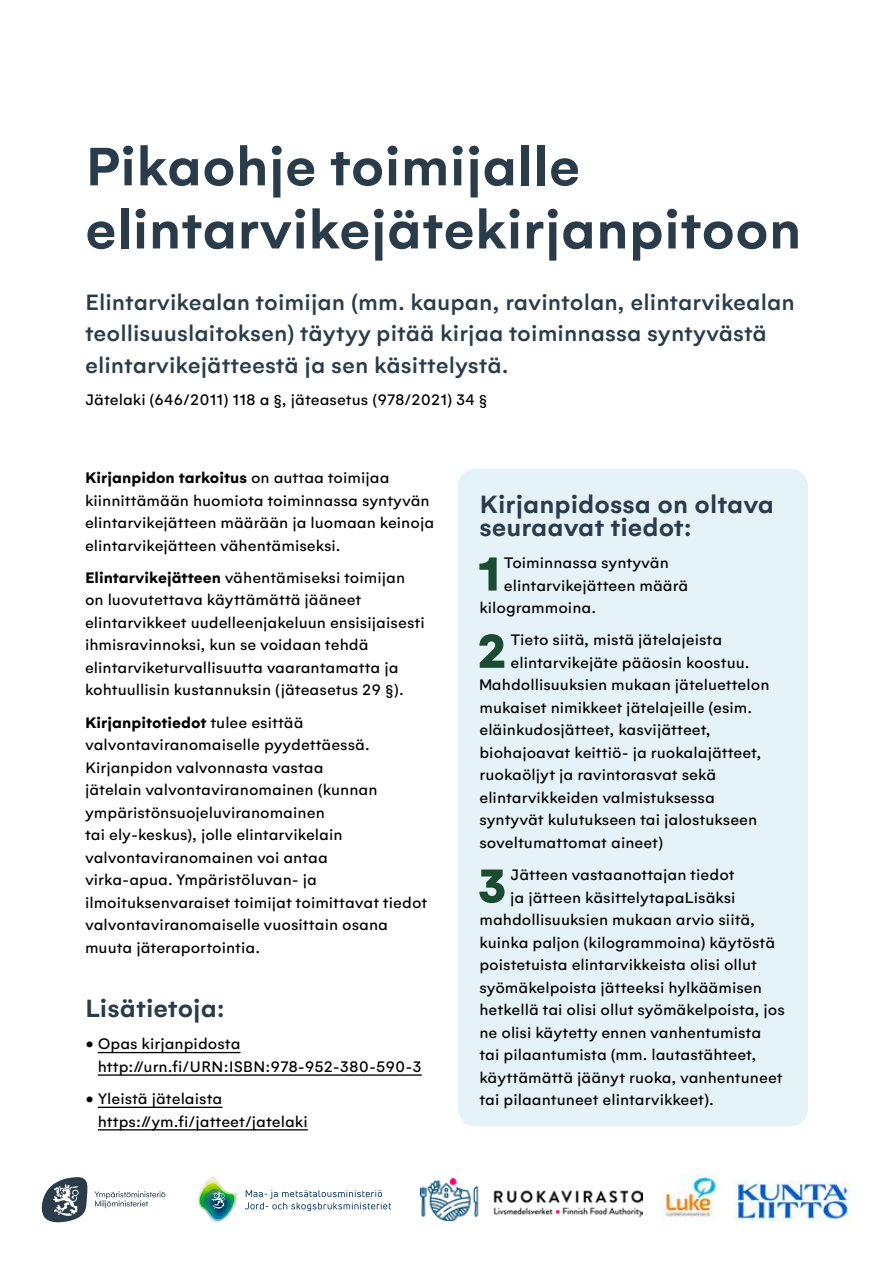
<style>
.page{position:relative;width:893px;height:1263px;background:#fff}
.page>*{position:absolute;margin:0;border:0;box-sizing:border-box;transform-origin:0 0}
.t1{font:600 58.5px/63.2px "Gelion";color:#2a3b49}
.t2{font:900 51.6px "Gelion";color:#1b4b30}
.t3{font:600 27px/22.5px "Gelion";color:#2a3b49}
.t4{font:500 24px/31.5px "Gelion";color:#2a3b49}
.t5{font:16.5px/22.5px "Gelion";color:#000}
.s1{font-weight:700}
</style>
<div class="page">
<div style="left:458px;top:469px;width:350px;height:657px;background:#e5f2f7;border-radius:17px"></div>
<svg style="left:95px;top:1191px;width:70px;height:17px"></svg>
<svg style="left:41px;top:1177px;width:46px;height:45px"></svg>
<svg style="left:198px;top:1177px;width:193px;height:46px"></svg>
<img style="left:662px;top:1174px;width:56px;height:44px">
<img style="left:420px;top:1179px;width:223px;height:42px">
<img style="left:734px;top:1181px;width:116px;height:39px">
<hr style="left:98px;top:1052px;width:143px;height:1px;background:#000">
<hr style="left:98px;top:1074px;width:324px;height:2px;background:#000">
<hr style="left:98px;top:1107px;width:124px;height:1px;background:#000">
<hr style="left:98px;top:1129px;width:210px;height:1px;background:#000">
<h1 class="t1" style="left:85px;top:136px;width:718px">Pikaohje toimijalle elintarvikejätekirjanpitoon</h1>
<h3 class="t4" style="left:85px;top:287px;width:711px">Elintarvikealan toimijan (mm. kaupan, ravintolan, elintarvikealan teollisuuslaitoksen) täytyy pitää kirjaa toiminnassa syntyvästä elintarvikejätteestä ja sen käsittelystä.</h3>
<p class="t5" style="left:85px;top:389px;width:404px">Jätelaki (646/2011) 118 a §, jäteasetus (978/2021) 34 §</p>
<p class="t5" style="left:85px;top:467px;width:351px"><span class="s1">Kirjanpidon tarkoitus</span> on auttaa toimijaa kiinnittämään huomiota toiminnassa syntyvän elintarvikejätteen määrään ja luomaan keinoja elintarvikejätteen vähentämiseksi.</p>
<p class="t5" style="left:85px;top:566px;width:341px"><span class="s1">Elintarvikejätteen</span> vähentämiseksi toimijan on luovutettava käyttämättä jääneet elintarvikkeet uudelleenjakeluun ensisijaisesti ihmisravinnoksi, kun se voidaan tehdä elintarviketurvallisuutta vaarantamatta ja kohtuullisin kustannuksin (jäteasetus 29 §).</p>
<p class="t5" style="left:85px;top:711px;width:344px"><span class="s1">Kirjanpitotiedot</span> tulee esittää valvontaviranomaiselle pyydettäessä.<br>Kirjanpidon valvonnasta vastaa<br>jätelain valvontaviranomainen (kunnan ympäristönsuojeluviranomainen<br>tai ely-keskus), jolle elintarvikelain valvontaviranomainen voi antaa<br>virka-apua. Ympäristöluvan- ja ilmoituksenvaraiset toimijat toimittavat tiedot valvontaviranomaiselle vuosittain osana muuta jäteraportointia.</p>
<h3 class="t3" style="left:85px;top:998px;width:141px">Lisätietoja:</h3>
<p class="t5" style="left:98px;top:1033px;width:325px;text-indent:-13px">• Opas kirjanpidosta http://urn.fi/URN:ISBN:978-952-380-590-3</p>
<p class="t5" style="left:98px;top:1088px;width:211px;text-indent:-13px">• Yleistä jätelaista https://ym.fi/jatteet/jatelaki</p>
<h3 class="t3" style="left:479px;top:494px;width:296px">Kirjanpidossa on oltava seuraavat tiedot:</h3>
<h2 class="t2" style="left:478px;top:542px;width:25px">1</h2>
<p class="t5" style="left:504px;top:552px;width:166px">Toiminnassa syntyvän</p>
<p class="t5" style="left:504px;top:574px;width:186px">elintarvikejätteen määrä</p>
<p class="t5" style="left:479px;top:597px;width:118px">kilogrammoina.</p>
<h2 class="t2" style="left:477px;top:620px;width:32px">2</h2>
<p class="t5" style="left:510px;top:629px;width:213px">Tieto siitä, mistä jätelajeista</p>
<p class="t5" style="left:510px;top:651px;width:241px">elintarvikejäte pääosin koostuu.</p>
<p class="t5" style="left:479px;top:674px;width:292px">Mahdollisuuksien mukaan jäteluettelon</p>
<p class="t5" style="left:479px;top:696px;width:274px">mukaiset nimikkeet jätelajeille (esim.</p>
<p class="t5" style="left:479px;top:719px;width:233px">eläinkudosjätteet, kasvijätteet,</p>
<p class="t5" style="left:479px;top:741px;width:284px">biohajoavat keittiö- ja ruokalajätteet,</p>
<p class="t5" style="left:479px;top:764px;width:238px">ruokaöljyt ja ravintorasvat sekä</p>
<p class="t5" style="left:479px;top:787px;width:237px">elintarvikkeiden valmistuksessa</p>
<p class="t5" style="left:479px;top:809px;width:279px">syntyvät kulutukseen tai jalostukseen</p>
<p class="t5" style="left:479px;top:832px;width:185px">soveltumattomat aineet)</p>
<h2 class="t2" style="left:478px;top:854px;width:31px">3</h2>
<p class="t5" style="left:510px;top:864px;width:226px">Jätteen vastaanottajan tiedot</p>
<p class="t5" style="left:510px;top:886px;width:227px">ja jätteen käsittelytapaLisäksi</p>
<p class="t5" style="left:479px;top:909px;width:277px">mahdollisuuksien mukaan arvio siitä,</p>
<p class="t5" style="left:479px;top:931px;width:297px">kuinka paljon (kilogrammoina) käytöstä</p>
<p class="t5" style="left:479px;top:954px;width:279px">poistetuista elintarvikkeista olisi ollut</p>
<p class="t5" style="left:479px;top:976px;width:284px">syömäkelpoista jätteeksi hylkäämisen</p>
<p class="t5" style="left:479px;top:999px;width:307px">hetkellä tai olisi ollut syömäkelpoista, jos</p>
<p class="t5" style="left:479px;top:1021px;width:283px">ne olisi käytetty ennen vanhentumista</p>
<p class="t5" style="left:479px;top:1044px;width:278px">tai pilaantumista (mm. lautastähteet,</p>
<p class="t5" style="left:479px;top:1066px;width:305px">käyttämättä jäänyt ruoka, vanhentuneet</p>
<p class="t5" style="left:479px;top:1089px;width:236px">tai pilaantuneet elintarvikkeet).</p>
</div>
